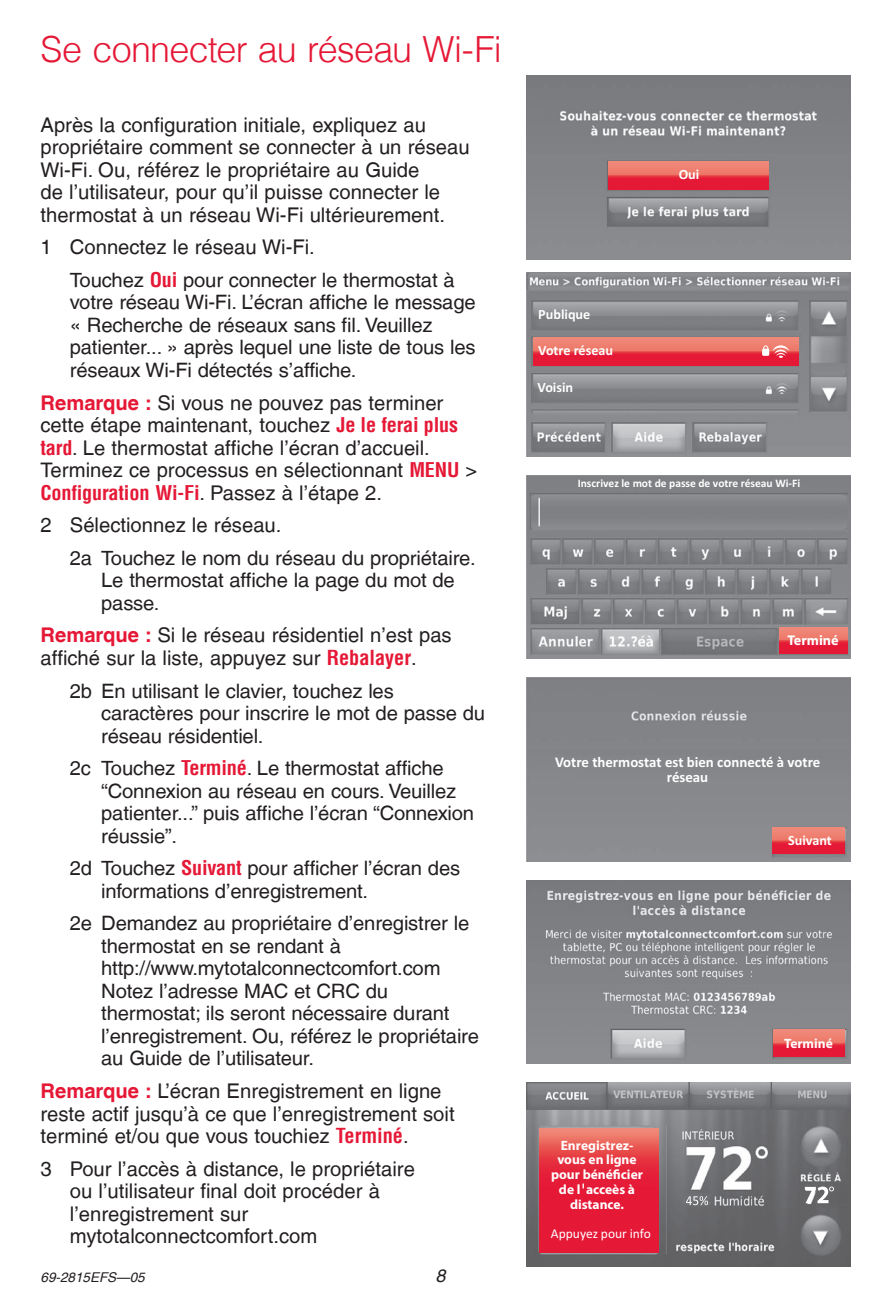
<style>
.page{position:relative;width:891px;height:1296px;background:#fff}
.page>*{position:absolute;margin:0;border:0;box-sizing:border-box;transform-origin:0 0}
.Red_Bar_Header{font:300 36px "Helvetica LT";letter-spacing:-.025em;color:#e51836}
.Text_Sans{font:20.25px/22.5px "Helvetica LT";color:#231f20}
.Note{font:20.25px/22.5px "Helvetica LT";color:#231f20}
.Text_Sans_Indent_Sub{font:19.8px/22.5px "Helvetica LT";letter-spacing:-.01em;color:#231f20}
.Text_Sans_Indent{font:19.8px/22.5px "Helvetica LT";letter-spacing:-.01em;color:#231f20}
.Note-2{font:700 condensed 19.8px "Helvetica LT";letter-spacing:-.01em;color:#e51836}
.t1{font:italic 18px "Helvetica LT";color:#231f20}
.t2{font:700 14.85px/14.8px "Calibri";color:#fff;text-align:center}
.t3{font:700 14.17px "Calibri";color:#fff}
.t4{font:700 14.17px "Myriad Pro";color:#fff}
.t5{font:700 13.5px/14.8px "Myriad Pro";color:#fff;text-align:center}
.t6{font:13.5px "Calibri";letter-spacing:-.005em;color:#fff}
.t7{font:italic 13.5px "Helvetica LT";color:#231f20}
.t8{font:700 11.47px "Calibri";color:#fff}
.s1{font-weight:700;font-stretch:condensed;color:#e51836}
.s2{font-weight:700;color:#e51836}
.s3{font-weight:700;font-stretch:condensed;font-size:19.8px;color:#e51836}
.s4{font-weight:400;font-stretch:normal;font-size:20.25px;color:#231f20}
</style>
<div class="page">
<img style="left:526px;top:76px;width:324px;height:183px">
<svg style="left:608px;top:161px;width:160px;height:28px;background:#e95055"></svg>
<img style="left:526px;top:273px;width:324px;height:183px">
<svg style="left:533px;top:337px;width:265px;height:28px;background:#ea5055"></svg>
<svg style="left:763px;top:345px;width:26px;height:13px"></svg>
<img style="left:526px;top:475px;width:324px;height:184px">
<svg style="left:779px;top:627px;width:69px;height:26px;background:#e95055"></svg>
<div style="left:526px;top:678px;width:324px;height:183px;background:#848689"></div>
<svg style="left:772px;top:828px;width:73px;height:26px;background:#e94e54"></svg>
<img style="left:526px;top:880px;width:324px;height:184px">
<svg style="left:774px;top:1030px;width:71px;height:27px;background:#e94e54"></svg>
<img style="left:526px;top:1083px;width:324px;height:183px">
<img style="left:805px;top:1187px;width:29px;height:16px">
<img style="left:686px;top:1196px;width:21px;height:9px">
<svg style="left:539px;top:1128px;width:120px;height:124px;background:#e62d40"></svg>
<p class="Red_Bar_Header" style="left:40px;top:27px;width:463px">Se connecter au réseau Wi-Fi</p>
<p class="Text_Sans" style="left:40px;top:113px;width:431px">Après la configuration initiale, expliquez au propriétaire comment se connecter à un réseau Wi-Fi. Ou, référez le propriétaire au Guide<br>de l’utilisateur, pour qu’il puisse connecter le thermostat à un réseau Wi-Fi ultérieurement.</p>
<p class="Text_Sans" style="left:40px;top:236px;width:276px">1 Connectez le réseau Wi-Fi.</p>
<p class="Text_Sans_Indent" style="left:70px;top:269px;width:407px">Touchez <span class="s1">Oui</span> pour connecter le thermostat à votre réseau Wi-Fi. L’écran affiche le message « Recherche de réseaux sans fil. Veuillez patienter... » après lequel une liste de tous les réseaux Wi-Fi détectés s’affiche.</p>
<p class="Note" style="left:40px;top:391px;width:438px"><span class="s2">Remarque :</span> Si vous ne pouvez pas terminer cette étape maintenant, touchez <span class="s3">Je le ferai plus tard</span>. Le thermostat affiche l’écran d’accueil.<br>Terminez ce processus en sélectionnant <span class="s3">MENU</span> &gt;</p>
<p class="Note-2" style="left:40px;top:480px;width:343px">Configuration Wi-Fi<span class="s4">. Passez à l’étape 2.</span></p>
<p class="Text_Sans" style="left:40px;top:514px;width:242px">2 Sélectionnez le réseau.</p>
<p class="Text_Sans_Indent_Sub" style="left:101px;top:547px;width:376px;text-indent:-31px">2a Touchez le nom du réseau du propriétaire.<br>Le thermostat affiche la page du mot de passe.</p>
<p class="Note" style="left:40px;top:624px;width:413px"><span class="s2">Remarque :</span> Si le réseau résidentiel n’est pas affiché sur la liste, appuyez sur <span class="s1">Rebalayer</span>.</p>
<p class="Text_Sans_Indent_Sub" style="left:101px;top:679px;width:385px;text-indent:-31px">2b En utilisant le clavier, touchez les caractères pour inscrire le mot de passe du réseau résidentiel.</p>
<p class="Text_Sans_Indent_Sub" style="left:101px;top:757px;width:374px;text-indent:-31px">2c Touchez <span class="s1">Terminé</span>. Le thermostat affiche “Connexion au réseau en cours. Veuillez patienter...” puis affiche l’écran “Connexion réussie”.</p>
<p class="Text_Sans_Indent_Sub" style="left:101px;top:857px;width:360px;text-indent:-31px">2d Touchez <span class="s1">Suivant</span> pour afficher l’écran des informations d’enregistrement.</p>
<p class="Text_Sans_Indent_Sub" style="left:101px;top:912px;width:379px;text-indent:-31px">2e Demandez au propriétaire d’enregistrer le thermostat en se rendant à http://www.mytotalconnectcomfort.com Notez l’adresse MAC et CRC du thermostat; ils seront nécessaire durant l’enregistrement. Ou, référez le propriétaire au Guide de l’utilisateur.</p>
<p class="Note" style="left:40px;top:1080px;width:416px"><span class="s2">Remarque :</span> L’écran Enregistrement en ligne reste actif jusqu’à ce que l’enregistrement soit terminé et/ou que vous touchiez <span class="s1">Terminé</span>.</p>
<p class="Text_Sans" style="left:70px;top:1157px;width:347px;text-indent:-29px">3 Pour l’accès à distance, le propriétaire ou l’utilisateur final doit procéder à l’enregistrement sur mytotalconnectcomfort.com</p>
<p class="t7" style="left:40px;top:1269px;width:106px">69-2815EFS—05</p>
<p class="t1" style="left:436px;top:1265px;width:12px">8</p>
<p class="t3" style="left:538px;top:306px;width:54px">Publique</p>
<p class="t3" style="left:538px;top:342px;width:76px">Votre réseau</p>
<p class="t3" style="left:538px;top:378px;width:37px">Voisin</p>
<p class="t3" style="left:679px;top:166px;width:22px">Oui</p>
<p class="t8" style="left:578px;top:476px;width:224px">Inscrivez le mot de passe de votre réseau Wi-Fi</p>
<p class="t4" style="left:787px;top:631px;width:53px">Terminé</p>
<p class="t2" style="left:555px;top:754px;width:267px">Votre thermostat est bien connecté à votre réseau</p>
<p class="t3" style="left:788px;top:831px;width:45px">Suivant</p>
<p class="t5" style="left:551px;top:1137px;width:93px">Enregistrez&shy;vous en ligne pour bénéficier de l acceès à distance.</p>
<p class="t6" style="left:551px;top:1225px;width:102px">Appuyez pour info</p>
<p class="t5" style="left:784px;top:1035px;width:50px">Terminé</p>
</div>
